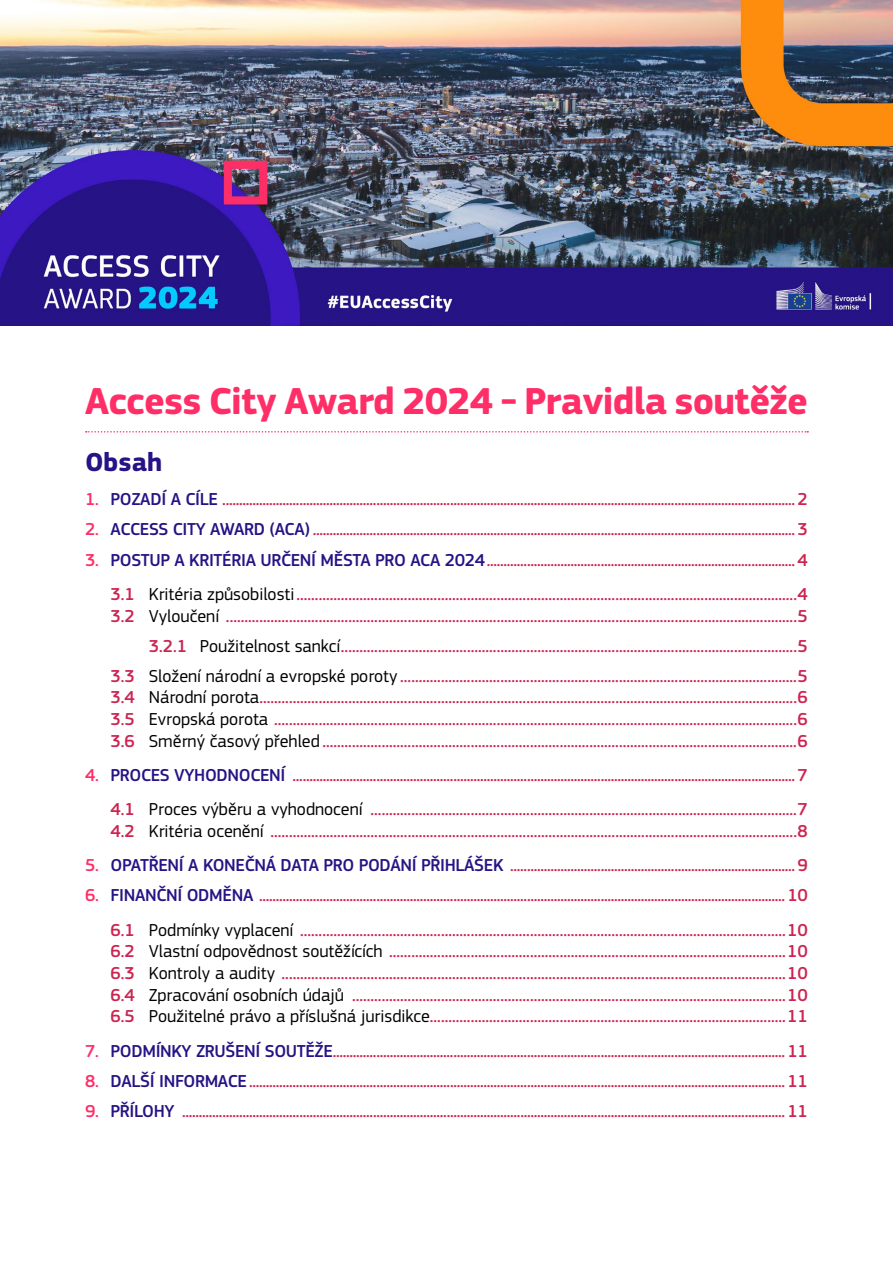
<style>
.page{position:relative;width:893px;height:1263px;background:#fff}
.page>*{position:absolute;margin:0;border:0;box-sizing:border-box;transform-origin:0 0}
.Title__H1{font:700 39px "EC Square Sans Pro";letter-spacing:-.02em;color:#ff2e67}
.TOC_Title__H1{font:700 27px "EC Square Sans Pro";color:#261385}
.t1{font:500 18px "EC Square Sans Pro";letter-spacing:-.02em;color:#cc2552}
.s1{color:#ff2e67}
.s2{color:#261385}
.s3{font-weight:400;color:#000}
</style>
<div class="page">
<img style="left:0;top:0;width:893px;height:325px">
<svg style="left:86px;top:431px;width:722px;height:2px"></svg>
<h1 class="Title__H1" style="left:85px;top:378px;width:724px">Access City Award 2024 - Pravidla soutěže</h1>
<h1 class="TOC_Title__H1" style="left:85px;top:446px;width:79px">Obsah</h1>
<p class="t1" style="left:85px;top:489px;width:724px"><span class="s1">1.</span> <span class="s2">POZADÍ A CÍLE</span> ...........................................................................................................................................................................2</p>
<p class="t1" style="left:85px;top:519px;width:724px"><span class="s1">2.</span> <span class="s2">ACCESS CITY AWARD (ACA)</span> ................................................................................................................................................3</p>
<p class="t1" style="left:85px;top:549px;width:724px"><span class="s1">3.</span> <span class="s2">POSTUP A KRITÉRIA URČENÍ MĚSTA PRO ACA 2024</span>............................................................................................4</p>
<p class="t1" style="left:111px;top:583px;width:699px">3.1 <span class="s3">Kritéria způsobilosti</span> .......................................................................................................................................4</p>
<p class="t1" style="left:111px;top:605px;width:699px">3.2 <span class="s3">Vyloučení</span> ..........................................................................................................................................................5</p>
<p class="t1" style="left:149px;top:635px;width:661px">3.2.1 <span class="s3">Použitelnost sankcí</span>...........................................................................................................................5</p>
<p class="t1" style="left:111px;top:665px;width:699px">3.3 <span class="s3">Složení národní a evropské poroty</span> ...........................................................................................................5</p>
<p class="t1" style="left:111px;top:687px;width:699px">3.4 <span class="s3">Národní porota</span>.................................................................................................................................................6</p>
<p class="t1" style="left:111px;top:708px;width:699px">3.5 <span class="s3">Evropská porota</span> .............................................................................................................................................6</p>
<p class="t1" style="left:111px;top:730px;width:699px">3.6 <span class="s3">Směrný časový přehled</span> ................................................................................................................................6</p>
<p class="t1" style="left:85px;top:764px;width:724px"><span class="s1">4.</span> <span class="s2">PROCES VYHODNOCENÍ</span> ......................................................................................................................................................7</p>
<p class="t1" style="left:111px;top:799px;width:699px">4.1 <span class="s3">Proces výběru a vyhodnocení</span> ...................................................................................................................7</p>
<p class="t1" style="left:111px;top:820px;width:699px">4.2 <span class="s3">Kritéria ocenění</span> ..............................................................................................................................................8</p>
<p class="t1" style="left:85px;top:855px;width:724px"><span class="s1">5.</span> <span class="s2">OPATŘENÍ A KONEČNÁ DATA PRO PODÁNÍ PŘIHLÁŠEK</span> .....................................................................................9</p>
<p class="t1" style="left:85px;top:885px;width:724px"><span class="s1">6.</span> <span class="s2">FINANČNÍ ODMĚNA</span> ............................................................................................................................................................. 10</p>
<p class="t1" style="left:111px;top:919px;width:699px">6.1 <span class="s3">Podmínky vyplacení</span> ...................................................................................................................................10</p>
<p class="t1" style="left:111px;top:941px;width:699px">6.2 <span class="s3">Vlastní odpovědnost soutěžících</span> ...........................................................................................................10</p>
<p class="t1" style="left:111px;top:962px;width:699px">6.3 <span class="s3">Kontroly a audity</span> ........................................................................................................................................10</p>
<p class="t1" style="left:111px;top:984px;width:699px">6.4 <span class="s3">Zpracování osobních údajů</span> .....................................................................................................................10</p>
<p class="t1" style="left:111px;top:1006px;width:699px">6.5 <span class="s3">Použitelné právo a příslušná jurisdikce</span>................................................................................................11</p>
<p class="t1" style="left:85px;top:1040px;width:724px"><span class="s1">7.</span> <span class="s2">PODMÍNKY ZRUŠENÍ SOUTĚŽE</span>....................................................................................................................................... 11</p>
<p class="t1" style="left:85px;top:1070px;width:724px"><span class="s1">8.</span> <span class="s2">DALŠÍ INFORMACE</span>................................................................................................................................................................ 11</p>
<p class="t1" style="left:85px;top:1100px;width:724px"><span class="s1">9.</span> <span class="s2">PŘÍLOHY</span> .................................................................................................................................................................................... 11</p>
</div>
